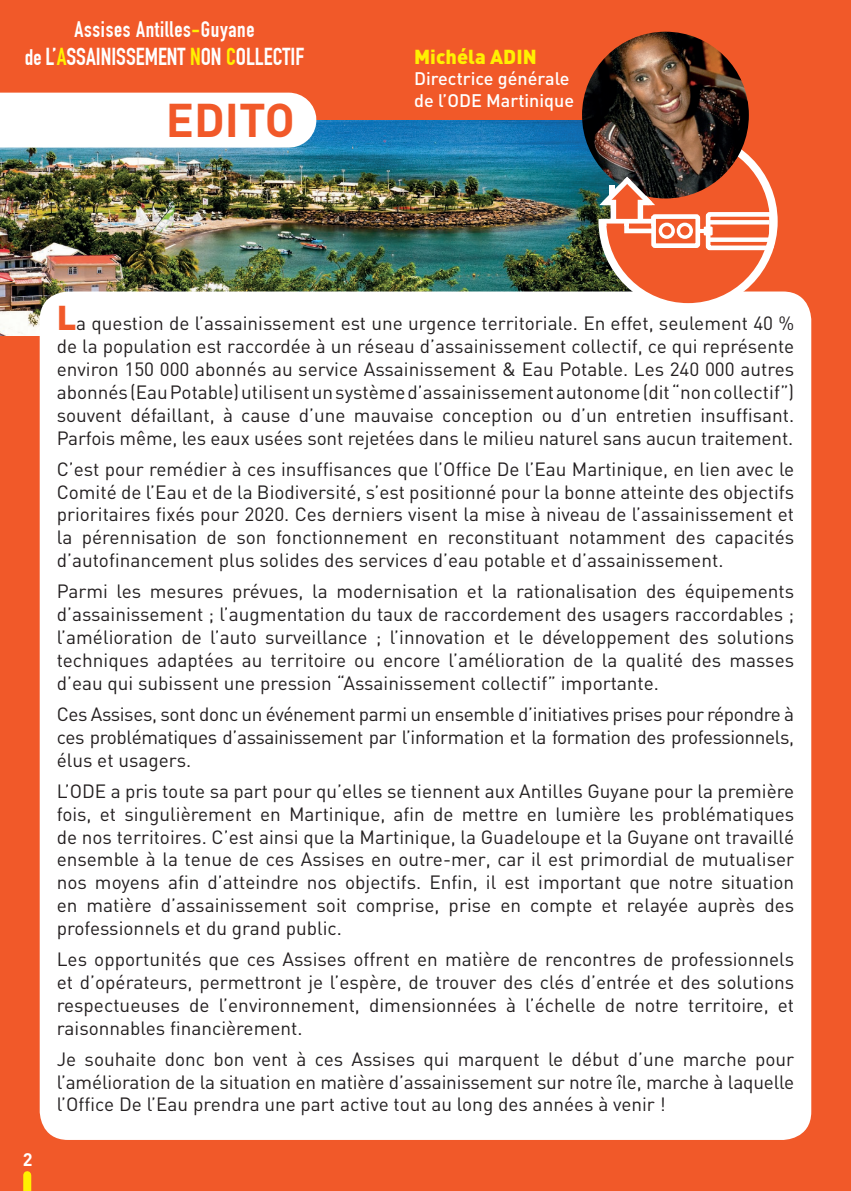
<style>
.page{position:relative;width:851px;height:1191px;background:#fff}
.page>*{position:absolute;margin:0;border:0;box-sizing:border-box;transform-origin:0 0}
.t1{font:700 46.6px "DIN";color:#f15929}
.t2{font:700 24px "DIN Condensed";color:#fff}
.t3{font:700 22px "DIN Condensed";letter-spacing:.03em;color:#fff}
.t4{font:900 20px "DIN";color:#fff101}
.t5{font:19px/22.8px "DIN";color:#231f20;text-align:justify}
.t6{font:500 18px/21.6px "DIN";color:#fff}
.t7{font:700 18px "DIN";color:#fff}
.s1{color:#fff101}
.s2{font-size:22px}
.s3{font-weight:900;font-size:34px;color:#f15929}
</style>
<div class="page">
<div style="left:0;top:0;width:850px;height:1191px;background:#f15929"></div>
<img style="left:0;top:120px;width:598px;height:215px">
<div style="left:0;top:93px;width:289px;height:55px;background:#fff"></div>
<div style="left:40px;top:291px;width:771px;height:849px;background:#fff;border-radius:28px"></div>
<img style="left:582px;top:32px;width:166px;height:166px;border-radius:83px">
<svg style="left:598px;top:132px;width:179px;height:172px"></svg>
<div style="left:23px;top:1175px;width:8px;height:16px;background:#fff101"></div>
<p class="t3" style="left:74px;top:16px;width:181px">Assises Antilles<span class="s1">-</span>Guyane</p>
<p class="t2" style="left:25px;top:42px;width:281px"><span class="s2">de</span> L’<span class="s1">A</span>SSAINISSEMENT <span class="s1">N</span>ON <span class="s1">C</span>OLLECTIF</p>
<h1 class="t1" style="left:166px;top:90px;width:131px">EDITO</h1>
<p class="t4" style="left:414px;top:43px;width:124px">Michéla ADIN</p>
<p class="t6" style="left:414px;top:68px;width:161px">Directrice générale de l’ODE Martinique</p>
<p class="t7" style="left:23px;top:1148px;width:11px">2</p>
<p class="t5" style="left:57px;top:312px;width:739px"><span class="s3">L</span>a question de l’assainissement est une urgence territoriale. En effet, seulement 40 % de la population est raccordée à un réseau d’assainissement collectif, ce qui représente environ 150 000 abonnés au service Assainissement &amp; Eau Potable. Les 240 000 autres abonnés (Eau Potable) utilisent un système d’assainissement autonome (dit “non collectif”) souvent défaillant, à cause d’une mauvaise conception ou d’un entretien insuffisant.<br>Parfois même, les eaux usées sont rejetées dans le milieu naturel sans aucun traitement.</p>
<p class="t5" style="left:57px;top:457px;width:739px">C’est pour remédier à ces insuffisances que l’Office De l’Eau Martinique, en lien avec le Comité de l’Eau et de la Biodiversité, s’est positionné pour la bonne atteinte des objectifs prioritaires fixés pour 2020. Ces derniers visent la mise à niveau de l’assainissement et la pérennisation de son fonctionnement en reconstituant notamment des capacités d’autofinancement plus solides des services d’eau potable et d’assainissement.</p>
<p class="t5" style="left:57px;top:580px;width:739px">Parmi les mesures prévues, la modernisation et la rationalisation des équipements d’assainissement ; l’augmentation du taux de raccordement des usagers raccordables ; l’amélioration de l’auto surveillance ; l’innovation et le développement des solutions techniques adaptées au territoire ou encore l’amélioration de la qualité des masses d’eau qui subissent une pression “Assainissement collectif” importante.</p>
<p class="t5" style="left:57px;top:702px;width:739px">Ces Assises, sont donc un événement parmi un ensemble d’initiatives prises pour répondre à ces problématiques d’assainissement par l’information et la formation des professionnels, élus et usagers.</p>
<p class="t5" style="left:57px;top:779px;width:739px">L’ODE a pris toute sa part pour qu’elles se tiennent aux Antilles Guyane pour la première fois, et singulièrement en Martinique, afin de mettre en lumière les problématiques de nos territoires. C’est ainsi que la Martinique, la Guadeloupe et la Guyane ont travaillé ensemble à la tenue de ces Assises en outre-mer, car il est primordial de mutualiser nos moyens afin d’atteindre nos objectifs. Enfin, il est important que notre situation en matière d’assainissement soit comprise, prise en compte et relayée auprès des professionnels et du grand public.</p>
<p class="t5" style="left:57px;top:947px;width:739px">Les opportunités que ces Assises offrent en matière de rencontres de professionnels et d’opérateurs, permettront je l’espère, de trouver des clés d’entrée et des solutions respectueuses de l’environnement, dimensionnées à l’échelle de notre territoire, et raisonnables financièrement.</p>
<p class="t5" style="left:57px;top:1047px;width:739px">Je souhaite donc bon vent à ces Assises qui marquent le début d’une marche pour l’amélioration de la situation en matière d’assainissement sur notre île, marche à laquelle l’Office De l’Eau prendra une part active tout au long des années à venir !</p>
</div>
